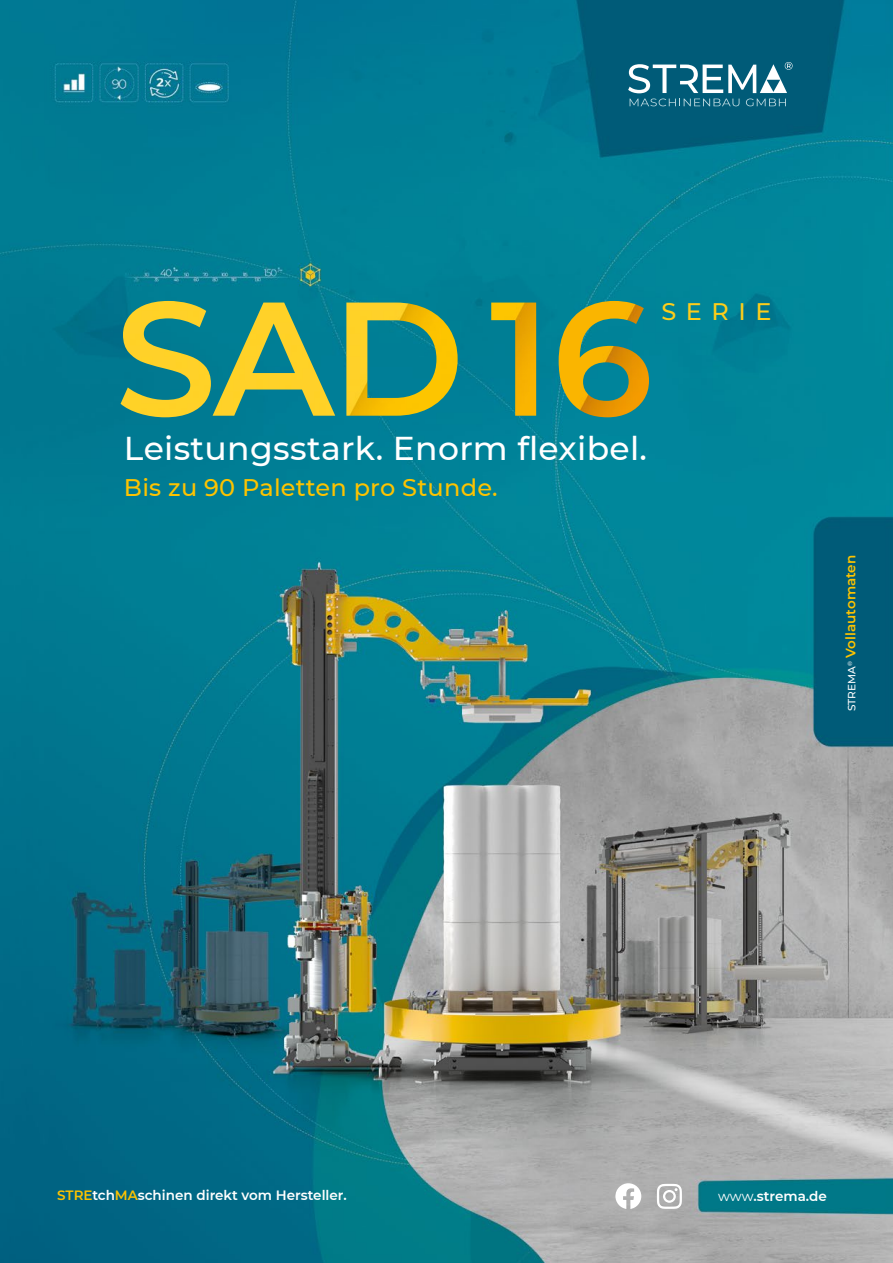
<style>
.page{position:relative;width:893px;height:1263px;background:#fff}
.page>*{position:absolute;margin:0;border:0;box-sizing:border-box;transform-origin:0 0}
.t1{font:500 33px "Montserrat";letter-spacing:.01em;color:#fff}
.t2{font:500 24px "Montserrat";letter-spacing:.01em;color:#fdc300}
.t3{font:500 24px "Montserrat";letter-spacing:.4em;color:#fecd1a}
.t4{font:600 13.5px "Montserrat";color:#fff}
.t5{font:600 13.5px "Montserrat";color:#fdc300}
.s1{font-weight:500;font-size:10.5px;color:#fff}
.s2{color:#fdc300}
.s3{font-weight:400}
</style>
<div class="page">
<img style="left:0;top:0;width:893px;height:1263px">
<img style="left:121px;top:301px;width:528px;height:116px">
<svg style="left:615px;top:1183px;width:26px;height:26px"></svg>
<svg style="left:657px;top:1184px;width:25px;height:25px"></svg>
<svg style="left:628px;top:62px;width:164px;height:31px"></svg>
<svg style="left:630px;top:99px;width:109px;height:7px"></svg>
<svg style="left:746px;top:99px;width:40px;height:7px"></svg>
<h2 class="t3" style="left:661px;top:295px;width:112px">SERIE</h2>
<h1 class="t1" style="left:124px;top:425px;width:525px">Leistungsstark. Enorm flexibel.</h1>
<h2 class="t2" style="left:124px;top:470px;width:375px">Bis zu 90 Paletten pro Stunde.</h2>
<p class="t5" style="left:841px;top:711px;width:158px;rotate:-90deg"><span class="s1">STREMA</span><sup>®</sup> Vollautomaten</p>
<p class="t4" style="left:57px;top:1185px;width:291px"><span class="s2">STRE</span>tch<span class="s2">MA</span>schinen direkt vom Hersteller.</p>
<p class="t4" style="left:718px;top:1186px;width:110px"><span class="s3">www</span>.strema.de</p>
</div>
